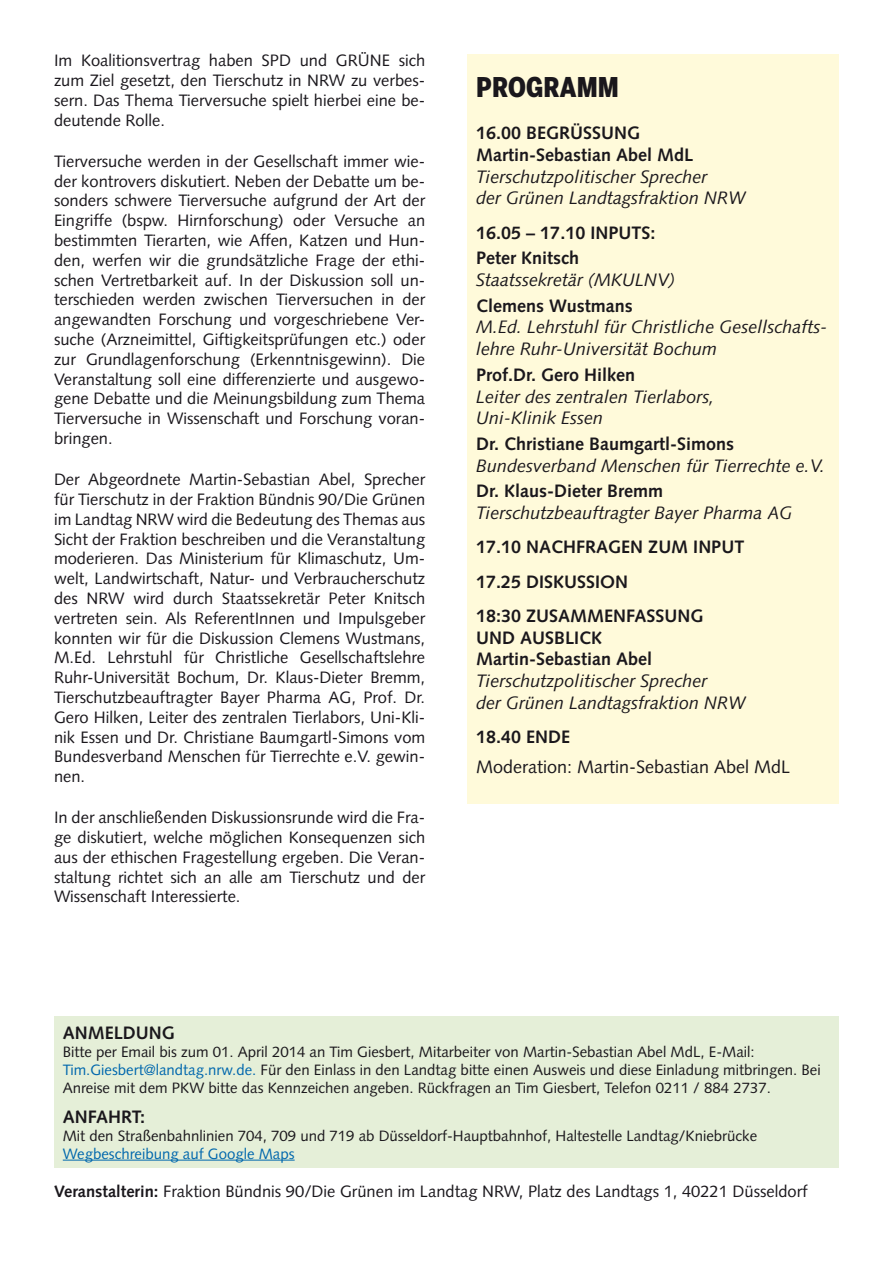
<style>
.page{position:relative;width:893px;height:1263px;background:#fff}
.page>*{position:absolute;margin:0;border:0;box-sizing:border-box;transform-origin:0 0}
.t1{font:900 27px "Benton Sans Cond";color:#1a171c}
.t2{font:italic 18px/21.6px "Syntax";color:#1a171c}
.t3{font:700 18px/21.6px "Syntax";color:#1a171c}
.t4{font:18px "Syntax";color:#1a171c}
.t5{font:16.5px/19.8px "Syntax";color:#1a171c;text-align:justify}
.t6{font:15px/18px "Syntax";color:#1a171c}
.t7{font:15px "Syntax";color:#0067ad}
.s1{color:#0067ad}
.s2{font-weight:700}
</style>
<div class="page">
<div style="left:468px;top:54px;width:371px;height:750px;background:#fffada"></div>
<div style="left:54px;top:1016px;width:785px;height:152px;background:#e5efd8"></div>
<hr style="left:63px;top:1160px;width:232px;height:1px;background:#0067ad">
<p class="t5" style="left:54px;top:51px;width:373px">Im Koalitionsvertrag haben SPD und GRÜNE sich zum Ziel gesetzt, den Tierschutz in NRW zu verbes&shy;sern. Das Thema Tierversuche spielt hierbei eine be&shy;deutende Rolle.</p>
<p class="t5" style="left:54px;top:151px;width:373px">Tierversuche werden in der Gesellschaft immer wie&shy;der kontrovers diskutiert. Neben der Debatte um be&shy;sonders schwere Tierversuche aufgrund der Art der Eingriffe (bspw. Hirnforschung) oder Versuche an bestimmten Tierarten, wie Affen, Katzen und Hun&shy;den, werfen wir die grundsätzliche Frage der ethi&shy;schen Vertretbarkeit auf. In der Diskussion soll un&shy;terschieden werden zwischen Tierversuchen in der angewandten Forschung und vorgeschriebene Ver&shy;suche (Arzneimittel, Giftigkeitsprüfungen etc.) oder zur Grundlagenforschung (Erkenntnisgewinn). Die Veranstaltung soll eine differenzierte und ausgewo&shy;gene Debatte und die Meinungsbildung zum Thema Tierversuche in Wissenschaft und Forschung voran&shy;bringen.</p>
<p class="t5" style="left:54px;top:469px;width:373px">Der Abgeordnete Martin-Sebastian Abel, Sprecher für Tierschutz in der Fraktion Bündnis 90/Die Grünen im Landtag NRW wird die Bedeutung des Themas aus Sicht der Fraktion beschreiben und die Veranstaltung moderieren. Das Ministerium für Klimaschutz, Um&shy;welt, Landwirtschaft, Natur- und Verbraucherschutz des NRW wird durch Staatssekretär Peter Knitsch vertreten sein. Als ReferentInnen und Impulsgeber konnten wir für die Diskussion Clemens Wustmans, M.Ed. Lehrstuhl für Christliche Gesellschaftslehre Ruhr-Universität Bochum, Dr. Klaus-Dieter Bremm, Tierschutzbeauftragter Bayer Pharma AG, Prof. Dr.<br>Gero Hilken, Leiter des zentralen Tierlabors, Uni-Kli&shy;nik Essen und Dr. Christiane Baumgartl-Simons vom Bundesverband Menschen für Tierrechte e.V. gewin&shy;nen.</p>
<p class="t5" style="left:54px;top:808px;width:373px">In der anschließenden Diskussionsrunde wird die Fra&shy;ge diskutiert, welche möglichen Konsequenzen sich aus der ethischen Fragestellung ergeben. Die Veran&shy;staltung richtet sich an alle am Tierschutz und der Wissenschaft Interessierte.</p>
<h1 class="t1" style="left:476px;top:71px;width:144px">PROGRAMM</h1>
<p class="t3" style="left:476px;top:122px;width:219px">16.00 Begrüssung<br>Martin-Sebastian Abel MdL</p>
<p class="t2" style="left:476px;top:166px;width:271px">Tierschutzpolitischer Sprecher<br>der Grünen Landtagsfraktion NRW</p>
<p class="t3" style="left:476px;top:220px;width:181px;line-height:25.8px">16.05 – 17.10 Inputs:<br>Peter Knitsch</p>
<p class="t2" style="left:476px;top:269px;width:200px">Staatssekretär (MKULNV)</p>
<p class="t3" style="left:476px;top:295px;width:158px">Clemens Wustmans</p>
<p class="t2" style="left:476px;top:316px;width:353px">M.Ed. Lehrstuhl für Christliche Gesellschafts&shy;lehre Ruhr-Universität Bochum</p>
<p class="t3" style="left:476px;top:364px;width:161px">Prof.Dr. Gero Hilken</p>
<p class="t2" style="left:476px;top:385px;width:240px">Leiter des zentralen Tierlabors,<br>Uni-Klinik Essen</p>
<p class="t3" style="left:476px;top:433px;width:259px">Dr. Christiane Baumgartl-Simons</p>
<p class="t2" style="left:476px;top:454px;width:350px">Bundesverband Menschen für Tierrechte e.V.</p>
<p class="t3" style="left:476px;top:480px;width:188px">Dr. Klaus-Dieter Bremm</p>
<p class="t2" style="left:476px;top:502px;width:318px">Tierschutzbeauftragter Bayer Pharma AG</p>
<p class="t3" style="left:476px;top:536px;width:63px">17.10 Nach</p>
<p class="t3" style="left:476px;top:530px;width:270px;line-height:34.3px;text-indent:100px">fragen zum Input<br>17.25 Diskussion<br>18:30 Zusamm</p>
<p class="t3" style="left:604px;top:605px;width:101px">enfassung</p>
<p class="t3" style="left:476px;top:627px;width:178px">und Ausblick<br>Martin-Sebastian Abel</p>
<p class="t2" style="left:476px;top:670px;width:271px">Tierschutzpolitischer Sprecher<br>der Grünen Landtagsfraktion NRW</p>
<p class="t3" style="left:476px;top:726px;width:96px">18.40 Ende</p>
<p class="t4" style="left:476px;top:756px;width:316px">Moderation: Martin-Sebastian Abel MdL</p>
<p class="t3" style="left:63px;top:1021px;width:113px">Anmeldung</p>
<p class="t6" style="left:63px;top:1042px;width:759px">Bitte per Email bis zum 01. April 2014 an Tim Giesbert, Mitarbeiter von Martin-Sebastian Abel MdL, E-Mail:<br><span class="s1">Tim.Giesbert@landtag.nrw.de.</span> Für den Einlass in den Landtag bitte einen Ausweis und diese Einladung mitbringen. Bei<br>Anreise mit dem PKW bitte das Kennzeichen angeben. Rückfragen an Tim Giesbert, Telefon 0211 / 884 2737.</p>
<p class="t3" style="left:63px;top:1106px;width:84px">Anfah rt:</p>
<p class="t6" style="left:63px;top:1126px;width:696px">Mit den Straßenbahnlinien 704, 709 und 719 ab Düsseldorf-Hauptbahnhof, Haltestelle Landtag/Kniebrücke</p>
<p class="t7" style="left:63px;top:1144px;width:233px">Wegbeschreibung auf Google Maps</p>
<p class="t5" style="left:54px;top:1181px;width:755px"><span class="s2">Veranstalterin:</span> Fraktion Bündnis 90/Die Grünen im Landtag NRW, Platz des Landtags 1, 40221 Düsseldorf</p>
</div>
